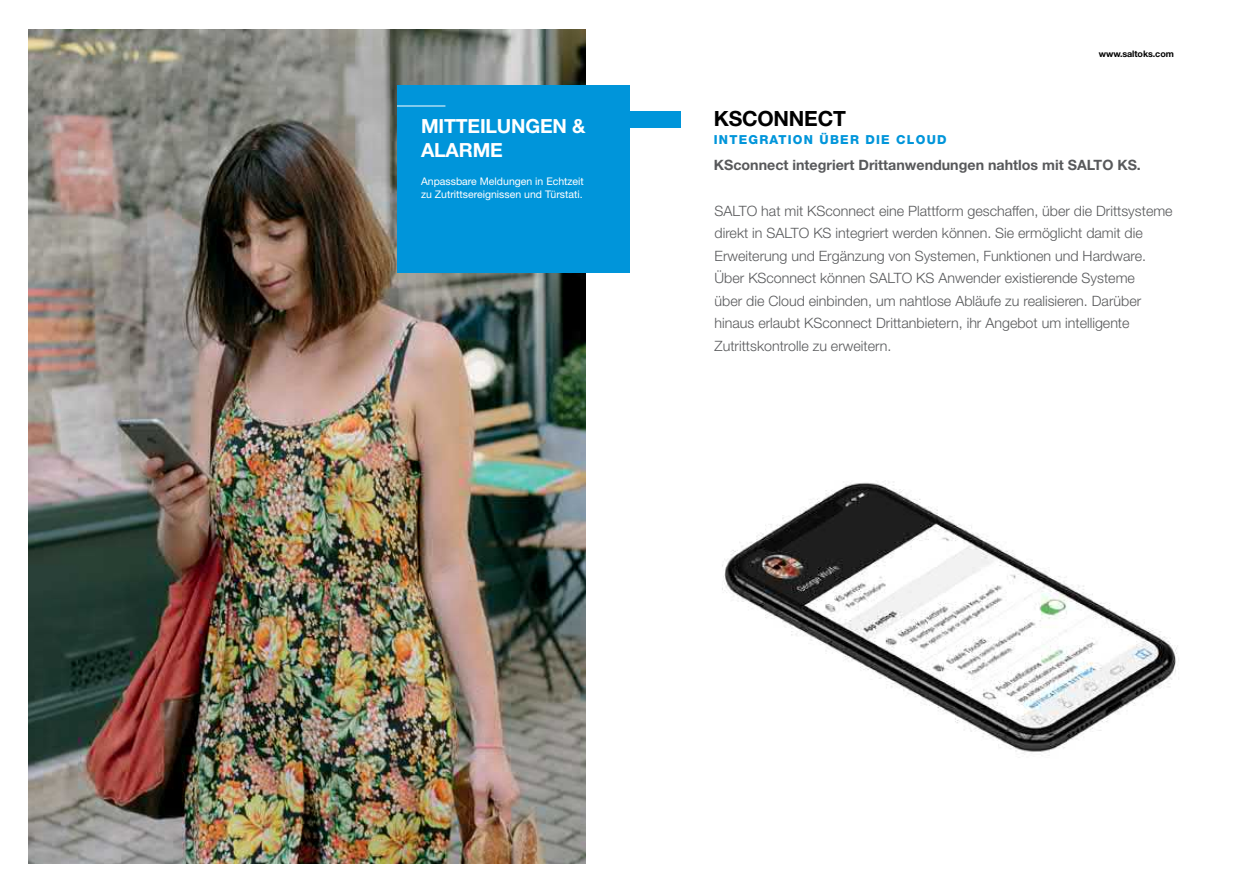
<style>
.page{position:relative;width:1259px;height:893px;background:#fff}
.page>*{position:absolute;margin:0;border:0;box-sizing:border-box;transform-origin:0 0}
.t1{font:700 21px "Helvetica Neue LT Std";letter-spacing:-.01em;color:#000}
.t2{font:700 19.5px/24px "Helvetica Neue LT Std";letter-spacing:-.01em;color:#fff}
.t3{font:300 14.25px/22.5px "Helvetica Neue LT Std";color:#58595b}
.t4{font:700 14.25px "Helvetica Neue LT Std";color:#58595b}
.t5{font:800 12.45px "Helvetica Neue LT Std";letter-spacing:.1em;color:#0095da}
.t6{font:10.5px/13.5px "Helvetica Neue LT Std";color:#fff}
.t7{font:700 9px "Helvetica Neue LT Std";letter-spacing:-.01em;color:#000}
</style>
<div class="page">
<img style="left:29px;top:29px;width:557px;height:835px">
<div style="left:629px;top:111px;width:52px;height:17px;background:#0095da"></div>
<div style="left:397px;top:85px;width:232px;height:187px;background:#0095da"></div>
<hr style="left:397px;top:106px;width:48px;height:1px;background:#fff">
<img style="left:722px;top:480px;width:456px;height:276px">
<h2 class="t2" style="left:421px;top:114px;width:166px">MITTEILUNGEN &amp;<br>ALARME</h2>
<p class="t6" style="left:421px;top:174px;width:164px">Anpassbare Meldungen in Echtzeit zu Zutrittsereignissen und Türstati.</p>
<h1 class="t1" style="left:713px;top:106px;width:134px">KSCONNECT</h1>
<p class="t5" style="left:713px;top:132px;width:234px">INTEGRATION ÜBER DIE CLOUD</p>
<p class="t7" style="left:1099px;top:49px;width:77px">www.saltoks.com</p>
<p class="t4" style="left:714px;top:156px;width:428px">KSconnect integriert Drittanwendungen nahtlos mit SALTO KS.</p>
<p class="t3" style="left:714px;top:199px;width:459px">SALTO hat mit KSconnect eine Plattform geschaffen, über die Drittsysteme direkt in SALTO KS integriert werden können. Sie ermöglicht damit die Erweiterung und Ergänzung von Systemen, Funktionen und Hardware.<br>Über KSconnect können SALTO KS Anwender existierende Systeme<br>über die Cloud einbinden, um nahtlose Abläufe zu realisieren. Darüber hinaus erlaubt KSconnect Drittanbietern, ihr Angebot um intelligente Zutrittskontrolle zu erweitern.</p>
</div>
